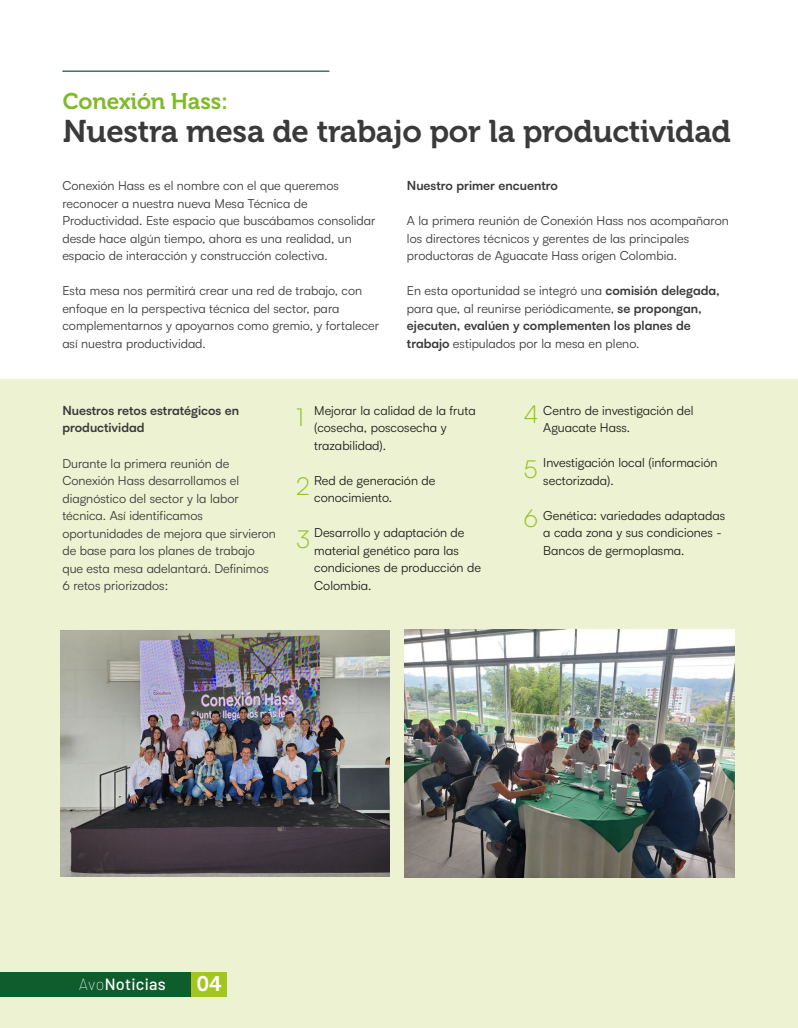
<style>
.page{position:relative;width:798px;height:1028px;background:#fff}
.page>*{position:absolute;margin:0;border:0;box-sizing:border-box;transform-origin:0 0}
.t1{font:31.25px "Museo 700";letter-spacing:-.01em;color:#3a3a3a}
.t2{font:300 24.75px/52.9px "Satoshi";color:#95c11f}
.t3{font:22.5px "Museo 700";letter-spacing:-.01em;color:#7fba27}
.t4{font:21px "Museo 700";color:#fff}
.t5{font:500 16.25px "Barlow";letter-spacing:.02em;color:#fff}
.t6{font:12.5px/17.5px "Satoshi";color:#3a3a3a}
.t7{font:12.5px/17.5px "Satoshi";color:#1d1d1b}
.t8{font:700 12.5px/17.5px "Satoshi";color:#3a3a3a}
.s1{font-weight:700}
.s2{font-weight:100}
</style>
<div class="page">
<div style="left:0;top:379px;width:797px;height:649px;background:#edf2d2"></div>
<hr style="left:62px;top:71px;width:267px;height:1px;background:#1a5733">
<img style="left:60px;top:630px;width:329px;height:246px">
<img style="left:404px;top:629px;width:330px;height:248px">
<div style="left:0;top:972px;width:191px;height:24px;background:#0f5c2c"></div>
<div style="left:191px;top:972px;width:35px;height:24px;background:#a2c61e"></div>
<h3 class="t3" style="left:63px;top:88px;width:167px">Conexión Hass:</h3>
<h1 class="t1" style="left:63px;top:114px;width:669px">Nuestra mesa de trabajo por la productividad</h1>
<p class="t6" style="left:62px;top:176px;width:314px">Conexión Hass es el nombre con el que queremos reconocer a nuestra nueva Mesa Técnica de Productividad. Este espacio que buscábamos consolidar desde hace algún tiempo, ahora es una realidad, un espacio de interacción y construcción colectiva.</p>
<p class="t6" style="left:62px;top:281px;width:318px">Esta mesa nos permitirá crear una red de trabajo, con enfoque en la perspectiva técnica del sector, para complementarnos y apoyarnos como gremio, y fortalecer así nuestra productividad.</p>
<p class="t8" style="left:407px;top:176px;width:152px">Nuestro primer encuentro</p>
<p class="t6" style="left:407px;top:212px;width:323px">A la primera reunión de Conexión Hass nos acompañaron los directores técnicos y gerentes de las principales productoras de Aguacate Hass origen Colombia.</p>
<p class="t6" style="left:407px;top:282px;width:314px">En esta oportunidad se integró una <span class="s1">comisión delegada, </span>para que, al reunirse periódicamente, <span class="s1">se propongan, ejecuten, evalúen y complementen los planes de trabajo</span> estipulados por la mesa en pleno.</p>
<p class="t8" style="left:62px;top:401px;width:178px">Nuestros retos estratégicos en productividad</p>
<p class="t6" style="left:62px;top:454px;width:215px">Durante la primera reunión de<br>Conexión Hass desarrollamos el diagnóstico del sector y la labor técnica. Así identificamos oportunidades de mejora que sirvieron de base para los planes de trabajo que esta mesa adelantará. Definimos<br>6 retos priorizados:</p>
<p class="t7" style="left:314px;top:401px;width:163px">Mejorar la calidad de la fruta (cosecha, poscosecha y trazabilidad).</p>
<p class="t7" style="left:314px;top:471px;width:123px">Red de generación de conocimiento.</p>
<p class="t7" style="left:314px;top:523px;width:168px">Desarrollo y adaptación de material genético para las condiciones de producción de<br>Colombia.</p>
<h2 class="t2" style="left:296px;top:389px;width:9px">1</h2>
<h2 class="t2" style="left:296px;top:459px;width:16px">2<br>3</h2>
<p class="t7" style="left:543px;top:401px;width:152px">Centro de investigación del<br>Aguacate Hass.</p>
<p class="t7" style="left:543px;top:453px;width:176px">Investigación local (información sectorizada).</p>
<p class="t7" style="left:543px;top:506px;width:183px">Genética: variedades adaptadas a cada zona y sus condiciones -<br>Bancos de germoplasma.</p>
<h2 class="t2" style="left:523px;top:387px;width:17px;line-height:54.1px">4<br>5</h2>
<h2 class="t2" style="left:523px;top:491px;width:16px">6</h2>
<h3 class="t5" style="left:79px;top:973px;width:88px"><span class="s2">Avo</span>Noticias</h3>
<h3 class="t4" style="left:196px;top:972px;width:27px">04</h3>
</div>
